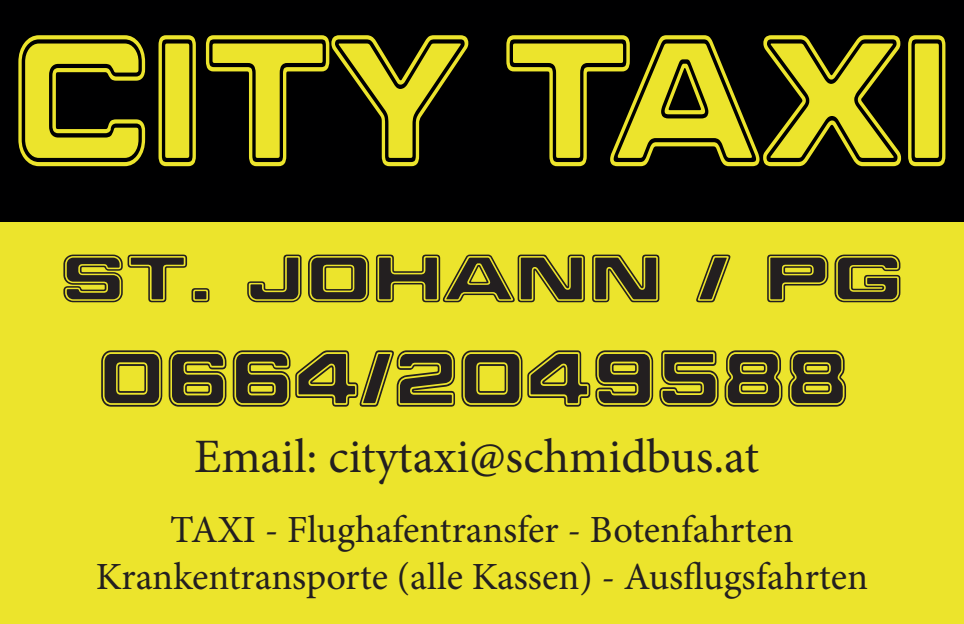
<style>
.page{position:relative;width:964px;height:624px;background:#fff}
.page>*{position:absolute;margin:0;border:0;box-sizing:border-box;transform-origin:0 0}
.t1{font:700 expanded 188.8px "Starfleet BT";color:#ece42c;scale:.76 1}
.t2{font:80.4px "Federation Star Fleet";color:#231f20;scale:.85 1}
.t3{font:68px "Federation Star Fleet";color:#231f20}
.t4{font:48px "Minion Pro";color:#231f20}
.t5{font:38.4px/46px "Minion Pro";color:#231f20;text-align:center}
</style>
<div class="page">
<div style="left:0;top:219px;width:964px;height:405px;background:#ece42c"></div>
<div style="left:0;top:0;width:964px;height:221px;background:#000001"></div>
<h1 class="t1" style="left:12px;top:13px;width:1239px">CITY TAXI</h1>
<h3 class="t3" style="left:60px;top:236px;width:845px">ST. JOHANN / PG</h3>
<h2 class="t2" style="left:98px;top:329px;width:885px">0664/2049588</h2>
<p class="t4" style="left:194px;top:424px;width:566px">Email: citytaxi@schmidbus.at</p>
<p class="t5" style="left:96px;top:507px;width:774px">TAXI - Flughafentransfer - Botenfahrten<br>Krankentransporte (alle Kassen) - Ausflugsfahrten</p>
</div>
